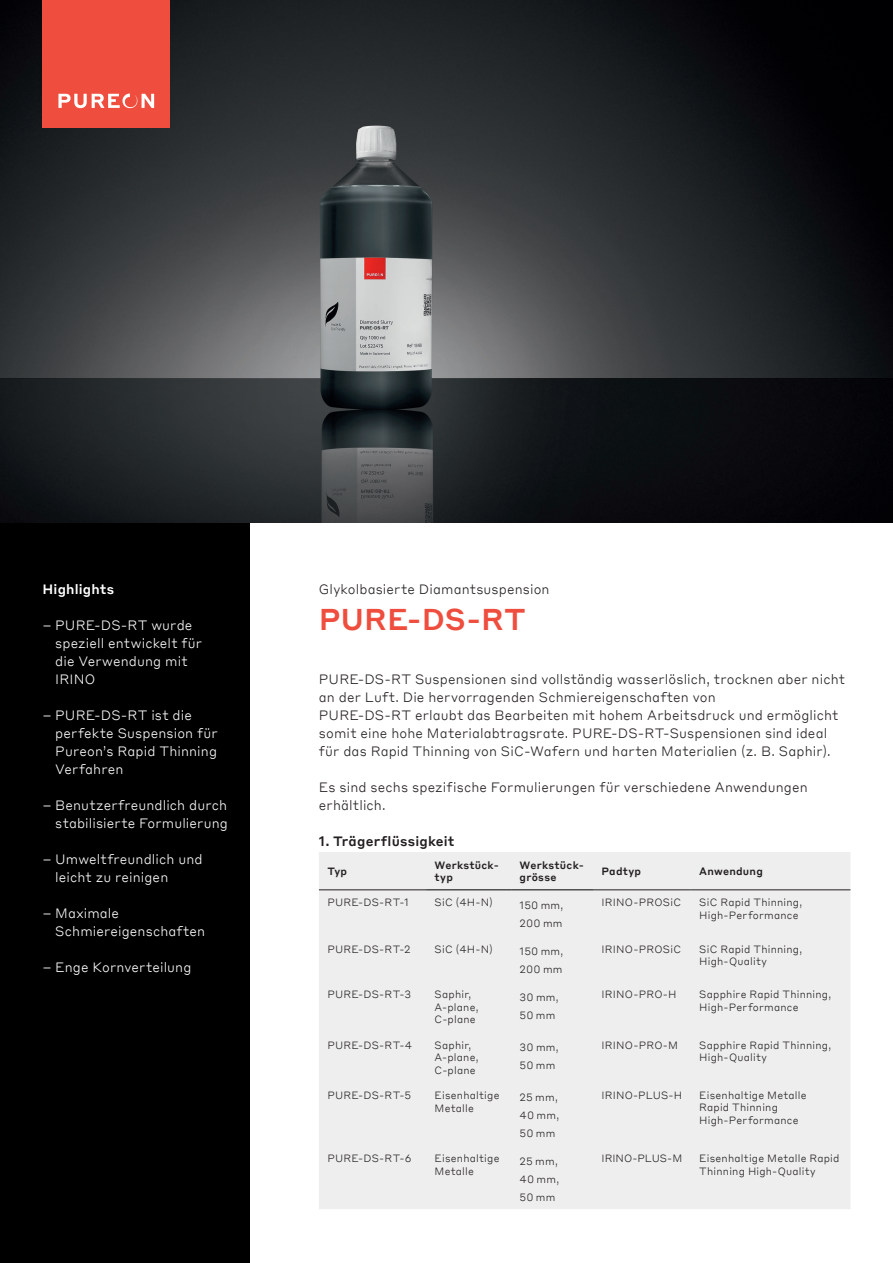
<style>
.page{position:relative;width:893px;height:1263px;background:#fff}
.page>*{position:absolute;margin:0;border:0;box-sizing:border-box;transform-origin:0 0}
.t1{font:500 30px "Styrene BTT";letter-spacing:-.005em;color:#ef4d3d}
.t2{font:300 13.5px/18px "Styrene BTT";letter-spacing:.01em;color:#231f20}
.t3{font:300 13.5px/18px "Styrene BTT";letter-spacing:.01em;color:#fff}
.t4{font:500 13.5px "Styrene BTT";letter-spacing:.015em;color:#231f20}
.t5{font:500 13.5px "Styrene BTT";letter-spacing:.01em;color:#fff}
.t6{font:300 10.5px/12.6px "Styrene BTT";letter-spacing:.02em;color:#231f20}
.t7{font:500 10.5px/12.6px "Styrene BTT";letter-spacing:.02em;color:#231f20}
</style>
<div class="page">
<div style="left:0;top:0;width:250px;height:1263px;background:#000"></div>
<img style="left:0;top:0;width:893px;height:522px">
<div style="left:43px;top:0;width:127px;height:128px;background:#ef4d3d"></div>
<svg style="left:58px;top:94px;width:96px;height:14px"></svg>
<div style="left:319px;top:852px;width:531px;height:357px;background:#eeeeef"></div>
<hr style="left:319px;top:889px;width:107px;height:1px;background:#231f20">
<hr style="left:593px;top:889px;width:98px;height:1px;background:#231f20">
<hr style="left:691px;top:889px;width:159px;height:1px;background:#231f20">
<hr style="left:426px;top:889px;width:85px;height:1px;background:#000">
<hr style="left:511px;top:889px;width:82px;height:1px;background:#000">
<p class="t5" style="left:43px;top:578px;width:73px">Highlights</p>
<p class="t3" style="left:55px;top:615px;width:148px;text-indent:-13px">– PURE-DS-RT wurde speziell entwickelt für die Verwendung mit<br>IRINO</p>
<p class="t3" style="left:55px;top:705px;width:164px;text-indent:-13px">– PURE-DS-RT ist die perfekte Suspension für<br>Pureon’s Rapid Thinning<br>Verfahren</p>
<p class="t3" style="left:43px;top:795px;width:187px;text-align:right">– Benutzerfreundlich durch stabilisierte Formulierung</p>
<p class="t3" style="left:55px;top:849px;width:149px;text-indent:-13px">– Umweltfreundlich und leicht zu reinigen</p>
<p class="t3" style="left:55px;top:903px;width:152px;text-indent:-13px">– Maximale<br>Schmier eigenschaften</p>
<p class="t3" style="left:43px;top:957px;width:150px">– Enge Kornverteilung</p>
<p class="t2" style="left:319px;top:579px;width:232px">Glykolbasierte Diamantsuspension</p>
<h1 class="t1" style="left:319px;top:594px;width:208px">PURE-DS-RT</h1>
<p class="t2" style="left:319px;top:669px;width:528px">PURE-DS-RT Suspensionen sind vollständig wasserlöslich, trocknen aber nicht an der Luft. Die hervorragenden Schmiereigenschaften von<br>PURE-DS-RT erlaubt das Bearbeiten mit hohem Arbeitsdruck und ermöglicht somit eine hohe Materialabtragsrate. PURE-DS-RT-Suspensionen sind ideal für das Rapid Thinning von SiC-Wafern und harten Materialien (z. B. Saphir).</p>
<p class="t2" style="left:319px;top:777px;width:490px">Es sind sechs spezifische Formulierungen für verschiedene Anwendungen erhältlich.</p>
<p class="t4" style="left:319px;top:830px;width:137px">1. Trägerflüssigkeit</p>
<p class="t7" style="left:327px;top:864px;width:21px">Typ</p>
<p class="t7" style="left:435px;top:858px;width:66px">Werkstück&shy;typ</p>
<p class="t7" style="left:520px;top:858px;width:66px">Werkstück&shy;grösse</p>
<p class="t7" style="left:601px;top:864px;width:41px">Padtyp</p>
<p class="t7" style="left:699px;top:864px;width:65px">Anwendung</p>
<p class="t6" style="left:327px;top:896px;width:83px">PURE-DS-RT-1</p>
<p class="t6" style="left:435px;top:896px;width:60px">SiC (4H-N)</p>
<p class="t6" style="left:520px;top:895px;width:45px;line-height:18px">150 mm,<br>200 mm</p>
<p class="t6" style="left:601px;top:896px;width:81px">IRINO-PROSiC</p>
<p class="t6" style="left:699px;top:896px;width:104px">SiC Rapid Thinning,<br>High-Performance</p>
<p class="t6" style="left:327px;top:942px;width:85px">PURE-DS-RT-2</p>
<p class="t6" style="left:435px;top:942px;width:60px">SiC (4H-N)</p>
<p class="t6" style="left:520px;top:941px;width:45px;line-height:18px">150 mm,<br>200 mm</p>
<p class="t6" style="left:601px;top:942px;width:81px">IRINO-PROSiC</p>
<p class="t6" style="left:699px;top:942px;width:104px">SiC Rapid Thinning,<br>High-Quality</p>
<p class="t6" style="left:327px;top:987px;width:85px">PURE-DS-RT-3</p>
<p class="t6" style="left:435px;top:987px;width:46px">Saphir,<br>A-plane,<br>C-plane</p>
<p class="t6" style="left:520px;top:987px;width:40px;line-height:18px">30 mm,<br>50 mm</p>
<p class="t6" style="left:601px;top:987px;width:77px">IRINO-PRO-H</p>
<p class="t6" style="left:699px;top:987px;width:133px">Sapphire Rapid Thinning,<br>High-Performance</p>
<p class="t6" style="left:327px;top:1038px;width:86px">PURE-DS-RT-4</p>
<p class="t6" style="left:435px;top:1038px;width:46px">Saphir,<br>A-plane,<br>C-plane</p>
<p class="t6" style="left:520px;top:1037px;width:40px;line-height:18px">30 mm,<br>50 mm</p>
<p class="t6" style="left:601px;top:1038px;width:78px">IRINO-PRO-M</p>
<p class="t6" style="left:699px;top:1038px;width:133px">Sapphire Rapid Thinning,<br>High-Quality</p>
<p class="t6" style="left:327px;top:1088px;width:85px">PURE-DS-RT-5</p>
<p class="t6" style="left:435px;top:1088px;width:66px">Eisenhaltige<br>Metalle</p>
<p class="t6" style="left:520px;top:1088px;width:41px;line-height:18px">25 mm,<br>40 mm,<br>50 mm</p>
<p class="t6" style="left:601px;top:1088px;width:82px">IRINO-PLUS-H</p>
<p class="t6" style="left:699px;top:1088px;width:109px">Eisenhaltige Metalle<br>Rapid Thinning<br>High-Performance</p>
<p class="t6" style="left:327px;top:1151px;width:86px">PURE-DS-RT-6</p>
<p class="t6" style="left:435px;top:1151px;width:66px">Eisenhaltige<br>Metalle</p>
<p class="t6" style="left:520px;top:1151px;width:41px;line-height:18px">25 mm,<br>40 mm,<br>50 mm</p>
<p class="t6" style="left:601px;top:1151px;width:82px">IRINO-PLUS-M</p>
<p class="t6" style="left:699px;top:1151px;width:142px">Eisenhaltige Metalle Rapid<br>Thinning High-Quality</p>
</div>
